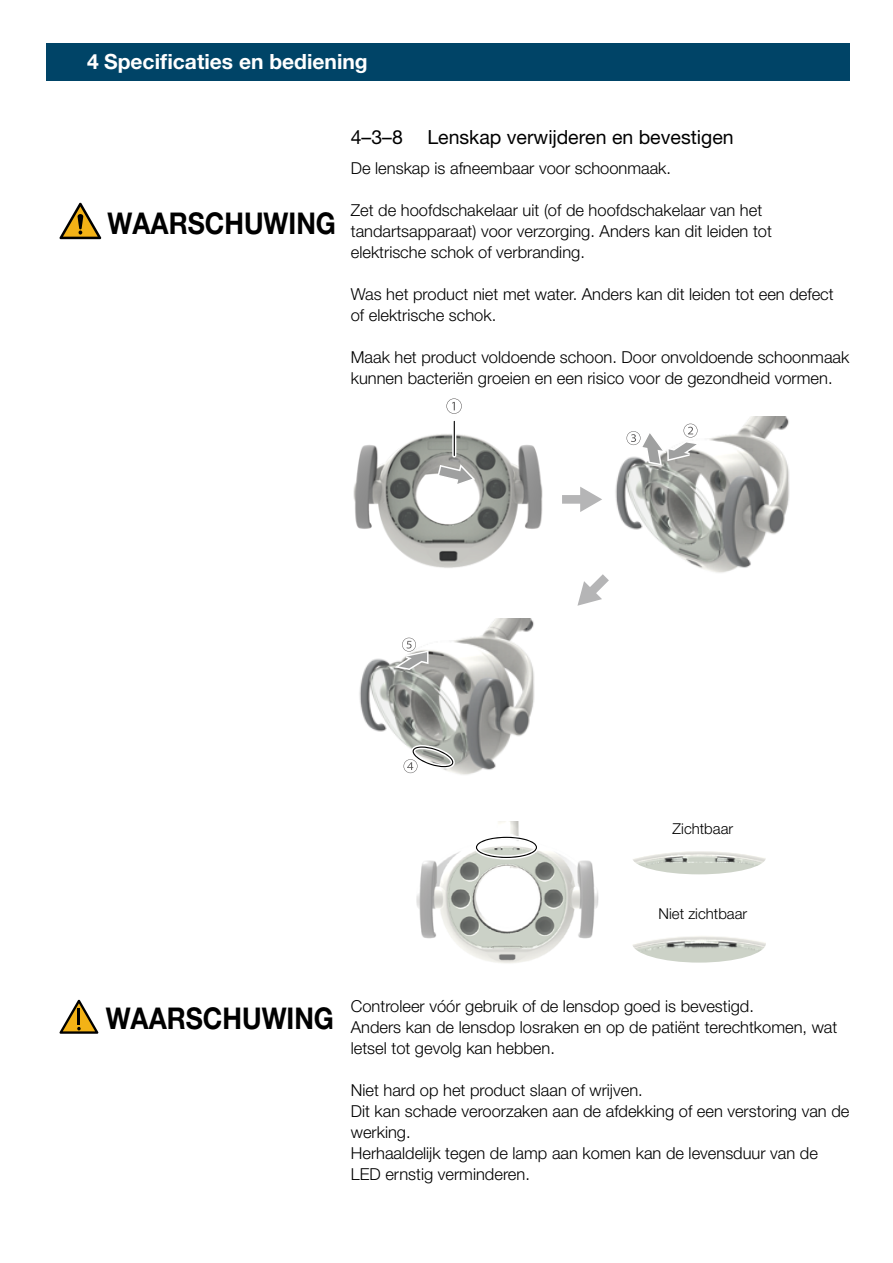
<style>
.page{position:relative;width:893px;height:1263px;background:#fff}
.page>*{position:absolute;margin:0;border:0;box-sizing:border-box;transform-origin:0 0}
.t1{font:700 30px "Helvetica Neue LT Pro";color:#000;scale:.88 1}
.t2{font:700 21px "Helvetica Neue LT Pro";color:#fff}
.t3{font:19.5px "Helvetica Neue LT Pro";color:#000}
.t4{font:300 16.5px/21px "Helvetica Neue LT Pro";color:#000}
.t5{font:300 15px "Helvetica Neue LT Pro";color:#000}
</style>
<div class="page">
<div style="left:47px;top:43px;width:803px;height:38px;background:#004467"></div>
<img style="left:353px;top:434px;width:190px;height:134px">
<svg style="left:437px;top:464px;width:38px;height:22px"></svg>
<img style="left:615px;top:417px;width:175px;height:156px">
<img style="left:359px;top:618px;width:176px;height:157px">
<svg style="left:446px;top:398px;width:16px;height:16px"></svg>
<svg style="left:452px;top:419px;width:4px;height:38px"></svg>
<hr style="left:454px;top:421px;width:1px;height:35px;background:#000">
<svg style="left:626px;top:424px;width:75px;height:41px"></svg>
<svg style="left:404px;top:745px;width:51px;height:28px"></svg>
<svg style="left:395px;top:638px;width:34px;height:32px"></svg>
<img style="left:417px;top:822px;width:182px;height:141px">
<svg style="left:474px;top:835px;width:64px;height:24px"></svg>
<img style="left:633px;top:936px;width:133px;height:26px">
<img style="left:633px;top:851px;width:133px;height:23px">
<svg style="left:562px;top:487px;width:40px;height:25px"></svg>
<svg style="left:577px;top:574px;width:32px;height:32px"></svg>
<svg style="left:60px;top:203px;width:41px;height:36px"></svg>
<svg style="left:60px;top:1000px;width:38px;height:34px"></svg>
<p class="t2" style="left:87px;top:48px;width:282px">4 Specificaties en bediening</p>
<h1 class="t1" style="left:108px;top:204px;width:261px">WAARSCHUWING</h1>
<p class="t3" style="left:351px;top:126px;width:54px">4–3–8</p>
<p class="t3" style="left:427px;top:126px;width:308px">Lenskap verwijderen en bevestigen</p>
<p class="t4" style="left:351px;top:157px;width:322px">De lenskap is afneembaar voor schoonmaak.</p>
<p class="t4" style="left:351px;top:199px;width:423px">Zet de hoofdschakelaar uit (of de hoofdschakelaar van het tandartsapparaat) voor verzorging. Anders kan dit leiden tot elektrische schok of verbranding.</p>
<p class="t4" style="left:351px;top:283px;width:484px">Was het product niet met water. Anders kan dit leiden tot een defect of elektrische schok.</p>
<p class="t4" style="left:351px;top:346px;width:500px">Maak het product voldoende schoon. Door onvoldoende schoonmaak kunnen bacteriën groeien en een risico voor de gezondheid vormen.</p>
<p class="t5" style="left:673px;top:820px;width:62px">Zichtbaar</p>
<p class="t5" style="left:659px;top:904px;width:90px">Niet zichtbaar</p>
<h1 class="t1" style="left:106px;top:1000px;width:261px">WAARSCHUWING</h1>
<p class="t4" style="left:351px;top:995px;width:488px">Controleer vóór gebruik of de lensdop goed is bevestigd.<br>Anders kan de lensdop losraken en op de patiënt terechtkomen, wat letsel tot gevolg kan hebben.</p>
<p class="t4" style="left:351px;top:1079px;width:500px">Niet hard op het product slaan of wrijven.<br>Dit kan schade veroorzaken aan de afdekking of een verstoring van de werking.<br>Herhaaldelijk tegen de lamp aan komen kan de levensduur van de LED ernstig verminderen.</p>
</div>
